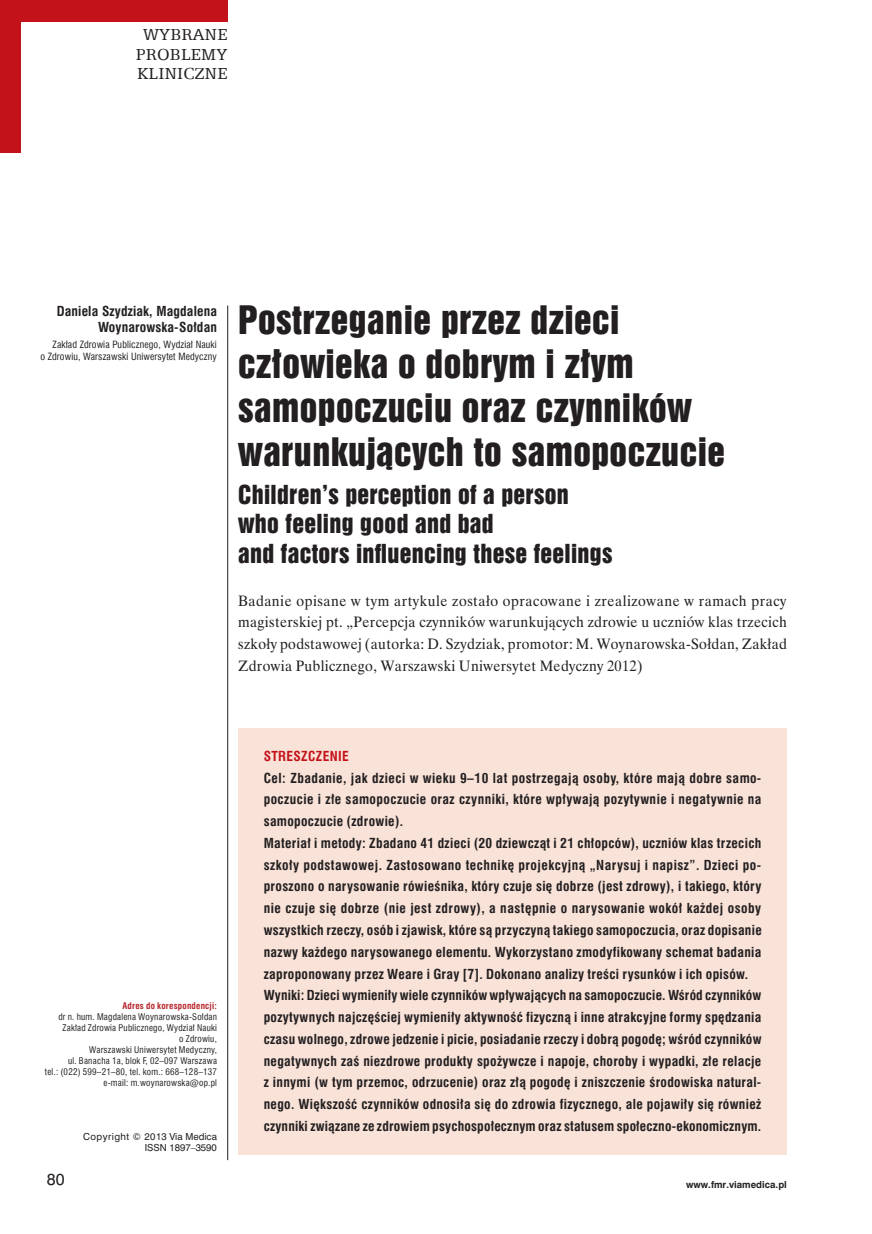
<style>
.page{position:relative;width:872px;height:1234px;background:#fff}
.page>*{position:absolute;margin:0;border:0;box-sizing:border-box;transform-origin:0 0}
._01_-_Tytuł{font:36px/44px "Swis 921 EU";letter-spacing:.01em;color:#231f20}
._02_-_tytuł_anglo{font:24px/29.2px "Swis 921 EU";letter-spacing:.01em;color:#231f20}
.t1{font:18px/19.5px "Egyptian 505 EU";letter-spacing:.015em;color:#231f20;text-align:center}
._070_-_Tekst_-_pierw{font:15px/21.8px "Time Ibis EE";letter-spacing:.025em;color:#231f20;text-align:justify;scale:.95 1}
.t2{font:15px "Swis 721 PL";color:#231f20}
._032_-_Streszczenie{font:700 13.5px/21.8px "Swis 721 Cn EU";letter-spacing:.025em;color:#231f20;text-align:justify}
._041_-_Autorzy{font:700 13.5px/16.5px "Swis 721 Cn EU";letter-spacing:.01em;color:#231f20;text-align:right}
._031_-_Streszczenie{font:700 13.5px "Swis 721 Cn EU";letter-spacing:.025em;color:#c4121a}
._042_-_Kliniki{font:9.75px/11.9px "Swis 721 Cn EU";letter-spacing:.01em;color:#231f20;text-align:right}
._052_-_Adres_kor__te{font:9px/11.1px "Swis 721 Cn EU";letter-spacing:.025em;color:#231f20;text-align:right}
.t3{font:9px/10.8px "Swis 721 PL";color:#231f20;text-align:right}
._051_-_Adres_kor__śr{font:700 9px "Swis 721 Cn EU";letter-spacing:.025em;color:#b7282e}
.t4{font:700 9px "Swis 721 PL";color:#231f20}
</style>
<div class="page">
<hr style="left:227px;top:305px;width:1px;height:854px;background:#231f20">
<div style="left:0;top:0;width:227px;height:21px;background:#c4121a"></div>
<div style="left:0;top:0;width:21px;height:153px;background:#c4121a"></div>
<div style="left:238px;top:727px;width:549px;height:427px;background:#f9e3d9"></div>
<h3 class="t1" style="left:136px;top:24px;width:93px">WYBRANE<br>PROBLEMY<br>KLINICZNE</h3>
<p class="_041_-_Autorzy" style="left:57px;top:303px;width:162px">Daniela Szydziak, Magdalena<br>Woynarowska-Sołdan</p>
<p class="_042_-_Kliniki" style="left:40px;top:339px;width:178px">Zakład Zdrowia Publicznego, Wydział Nauki<br>o Zdrowiu, Warszawski Uniwersytet Medyczny</p>
<p class="_01_-_Tytuł" style="left:238px;top:298px;width:488px">Postrzeganie przez dzieci człowieka o dobrym i złym samopoczuciu oraz czynników warunkujących to samopoczucie</p>
<p class="_02_-_tytuł_anglo" style="left:238px;top:479px;width:376px">Children’s perception of a person who feeling good and bad<br>and factors influencing these feelings</p>
<p class="_070_-_Tekst_-_pierw" style="left:238px;top:589px;width:579px">Badanie opisane w tym artykule zostało opracowane i zrealizowane w ramach pracy magisterskiej pt. „Percepcja czynników warunkujących zdrowie u uczniów klas trzecich szkoły podstawowej (autorka: D. Szydziak, promotor: M. Woynarowska-Sołdan, Zakład Zdrowia Publicznego, Warszawski Uniwersytet Medyczny 2012)</p>
<p class="_051_-_Adres_kor__śr" style="left:122px;top:999px;width:96px">Adres do korespondencji:</p>
<p class="_052_-_Adres_kor__te" style="left:58px;top:1010px;width:160px">dr n. hum. Magdalena Woynarowska-Sołdan</p>
<p class="_052_-_Adres_kor__te" style="left:63px;top:1021px;width:156px">Zakład Zdrowia Publicznego, Wydział Nauki o Zdrowiu,</p>
<p class="_052_-_Adres_kor__te" style="left:89px;top:1044px;width:129px">Warszawski Uniwersytet Medyczny,</p>
<p class="_052_-_Adres_kor__te" style="left:68px;top:1055px;width:150px">ul. Banacha 1a, blok F, 02–097 Warszawa</p>
<p class="_052_-_Adres_kor__te" style="left:45px;top:1066px;width:174px">tel.: (022) 599–21–80, tel. kom.: 668–128–137</p>
<p class="_052_-_Adres_kor__te" style="left:104px;top:1077px;width:115px">e-mail: m.woynarowska@op.pl</p>
<p class="t3" style="left:83px;top:1130px;width:135px">Copyright © 2013 Via Medica<br>ISSN 1897–3590</p>
<p class="_031_-_Streszczenie" style="left:264px;top:747px;width:86px">STRESZCZENIE</p>
<p class="_032_-_Streszczenie" style="left:264px;top:767px;width:499px">Cel: Zbadanie, jak dzieci w wieku 9–10 lat postrzegają osoby, które mają dobre samo&shy;poczucie i złe samopoczucie oraz czynniki, które wpływają pozytywnie i negatywnie na samopoczucie (zdrowie).</p>
<p class="_032_-_Streszczenie" style="left:264px;top:832px;width:499px">Materiał i metody: Zbadano 41 dzieci (20 dziewcząt i 21 chłopców), uczniów klas trzecich szkoły podstawowej. Zastosowano technikę projekcyjną „Narysuj i napisz”. Dzieci po&shy;proszono o narysowanie rówieśnika, który czuje się dobrze (jest zdrowy), i takiego, który nie czuje się dobrze (nie jest zdrowy), a następnie o narysowanie wokół każdej osoby wszystkich rzeczy, osób i zjawisk, które są przyczyną takiego samopoczucia, oraz dopisanie nazwy każdego narysowanego elementu. Wykorzystano zmodyfikowany schemat badania zaproponowany przez Weare i Gray [7]. Dokonano analizy treści rysunków i ich opisów.</p>
<p class="_032_-_Streszczenie" style="left:264px;top:984px;width:499px">Wyniki: Dzieci wymieniły wiele czynników wpływających na samopoczucie. Wśród czynników pozytywnych najczęściej wymieniły aktywność fizyczną i inne atrakcyjne formy spędzania czasu wolnego, zdrowe jedzenie i picie, posiadanie rzeczy i dobrą pogodę; wśród czynników negatywnych zaś niezdrowe produkty spożywcze i napoje, choroby i wypadki, złe relacje z innymi (w tym przemoc, odrzucenie) oraz złą pogodę i zniszczenie środowiska natural&shy;nego. Większość czynników odnosiła się do zdrowia fizycznego, ale pojawiły się również czynniki związane ze zdrowiem psychospołecznym oraz statusem społeczno-ekonomicznym.</p>
<p class="t2" style="left:47px;top:1169px;width:19px">80</p>
<p class="t4" style="left:686px;top:1178px;width:102px">www.fmr.viamedica.pl</p>
</div>
